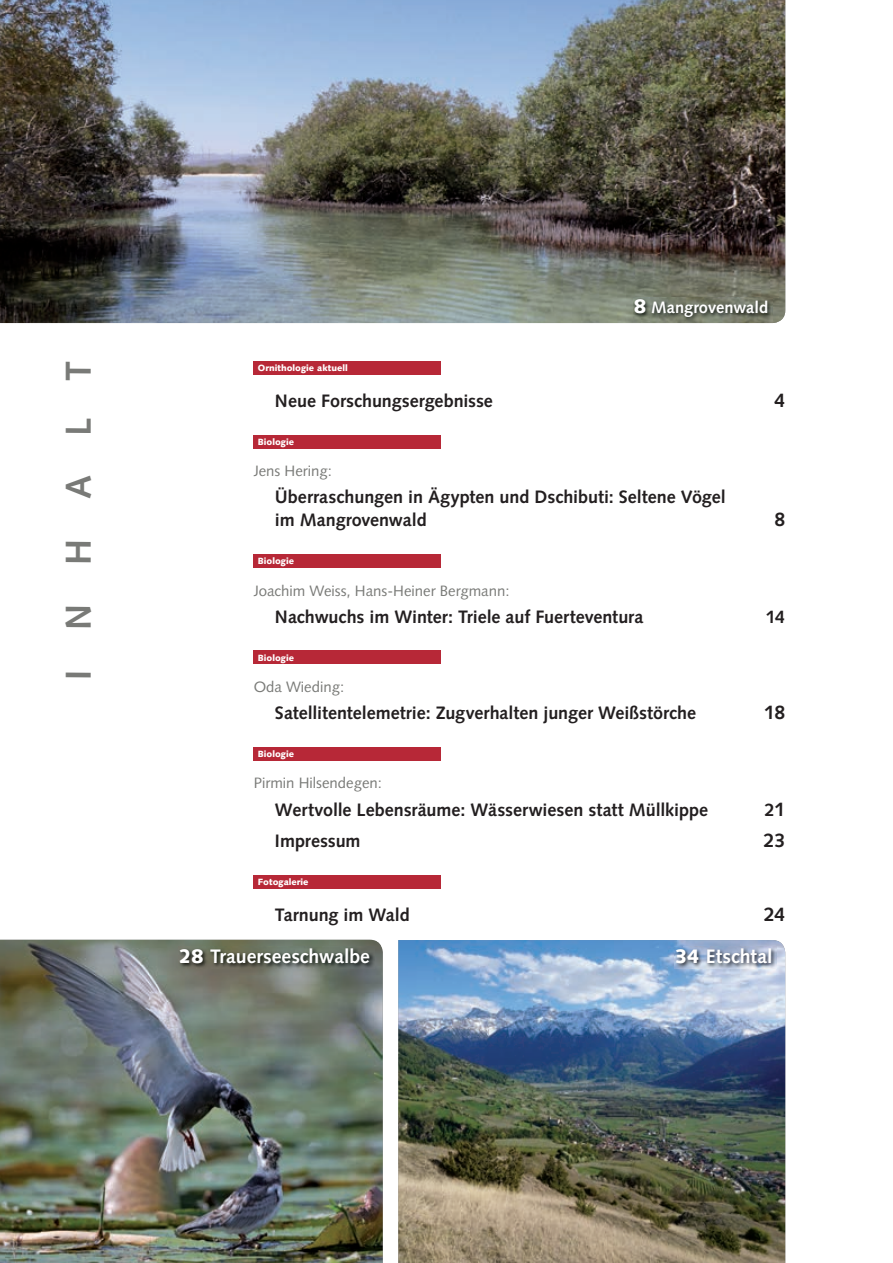
<style>
.page{position:relative;width:893px;height:1263px;background:#fff}
.page>*{position:absolute;margin:0;border:0;box-sizing:border-box;transform-origin:0 0}
.t1{font:700 36px "Syntax LT Std";letter-spacing:1.09em;color:#797a77}
.t2{font:700 19.5px "Syntax LT Std";color:#fff}
.t3{font:700 19.5px "Syntax LT Std";color:#231f20}
.t4{font:700 18px/23px "Syntax LT Std";letter-spacing:-.005em;color:#231f20}
.t5{font:700 16.5px "Syntax LT Std";color:#fff}
.t6{font:15px "Syntax LT Std";color:#797a77}
.t7{font:900 9px "Syntax LT Std";color:#fff}
.s1{font-weight:900;font-size:19.5px}
.s2{font-size:19.5px}
.s3{font-weight:900}
</style>
<div class="page">
<hr style="left:892px;top:1118px;width:1px;height:145px;background:#b72837">
<img style="left:0;top:0;width:785px;height:323px">
<img style="left:398px;top:940px;width:387px;height:323px">
<img style="left:0;top:940px;width:383px;height:323px">
<div style="left:254px;top:361px;width:187px;height:14px;background:#b72837"></div>
<div style="left:254px;top:435px;width:187px;height:13px;background:#b72837"></div>
<div style="left:254px;top:554px;width:187px;height:14px;background:#b72837"></div>
<div style="left:254px;top:651px;width:187px;height:13px;background:#b72837"></div>
<div style="left:254px;top:747px;width:187px;height:13px;background:#b72837"></div>
<div style="left:254px;top:875px;width:187px;height:13px;background:#b72837"></div>
<img style="left:633px;top:298px;width:140px;height:25px">
<img style="left:178px;top:946px;width:197px;height:23px">
<img style="left:674px;top:946px;width:103px;height:22px">
<p class="t5" style="left:634px;top:298px;width:136px"><span class="s1">8</span> Mangrovenwald</p>
<h1 class="t1" style="left:58px;top:680px;width:320px;rotate:-90deg">INHALT</h1>
<p class="t7" style="left:258px;top:363px;width:91px">Ornithologie aktuell</p>
<p class="t4" style="left:275px;top:389px;width:219px">Neue Forschungsergebnisse</p>
<p class="t3" style="left:774px;top:389px;width:12px">4</p>
<p class="t7" style="left:258px;top:437px;width:38px">Biologie</p>
<p class="t6" style="left:254px;top:462px;width:80px">Jens Hering:</p>
<p class="t4" style="left:275px;top:486px;width:452px">Überraschungen in Ägypten und Dschibuti: Seltene Vögel im Mangrovenwald</p>
<p class="t3" style="left:774px;top:508px;width:12px">8</p>
<p class="t7" style="left:258px;top:556px;width:38px">Biologie</p>
<p class="t6" style="left:254px;top:581px;width:257px">Joachim Weiss, Hans-Heiner Bergmann:</p>
<p class="t4" style="left:275px;top:605px;width:370px">Nachwuchs im Winter: Triele auf Fuerteventura</p>
<p class="t4" style="left:766px;top:605px;width:21px">14</p>
<p class="t7" style="left:258px;top:652px;width:38px">Biologie</p>
<p class="t6" style="left:254px;top:678px;width:92px">Oda Wieding:</p>
<p class="t4" style="left:275px;top:702px;width:423px">Satellitentelemetrie: Zugverhalten junger Weißstörche</p>
<p class="t3" style="left:764px;top:701px;width:23px">18</p>
<p class="t7" style="left:258px;top:749px;width:38px">Biologie</p>
<p class="t6" style="left:254px;top:774px;width:130px">Pirmin Hilsendegen:</p>
<p class="t4" style="left:275px;top:798px;width:435px">Wertvolle Lebensräume: Wässerwiesen statt Müllkippe</p>
<p class="t4" style="left:765px;top:798px;width:22px">2<span class="s2">1</span></p>
<p class="t4" style="left:275px;top:829px;width:87px">Impressum</p>
<p class="t3" style="left:764px;top:829px;width:23px">23</p>
<p class="t7" style="left:258px;top:876px;width:52px">Fotogalerie</p>
<p class="t4" style="left:275px;top:903px;width:136px">Tarnung im Wald</p>
<p class="t3" style="left:764px;top:903px;width:23px">24</p>
<p class="t2" style="left:179px;top:945px;width:192px"><span class="s3">28</span> Trauerseeschwalbe</p>
<p class="t2" style="left:675px;top:945px;width:99px"><span class="s3">34</span> Etschtal</p>
</div>
